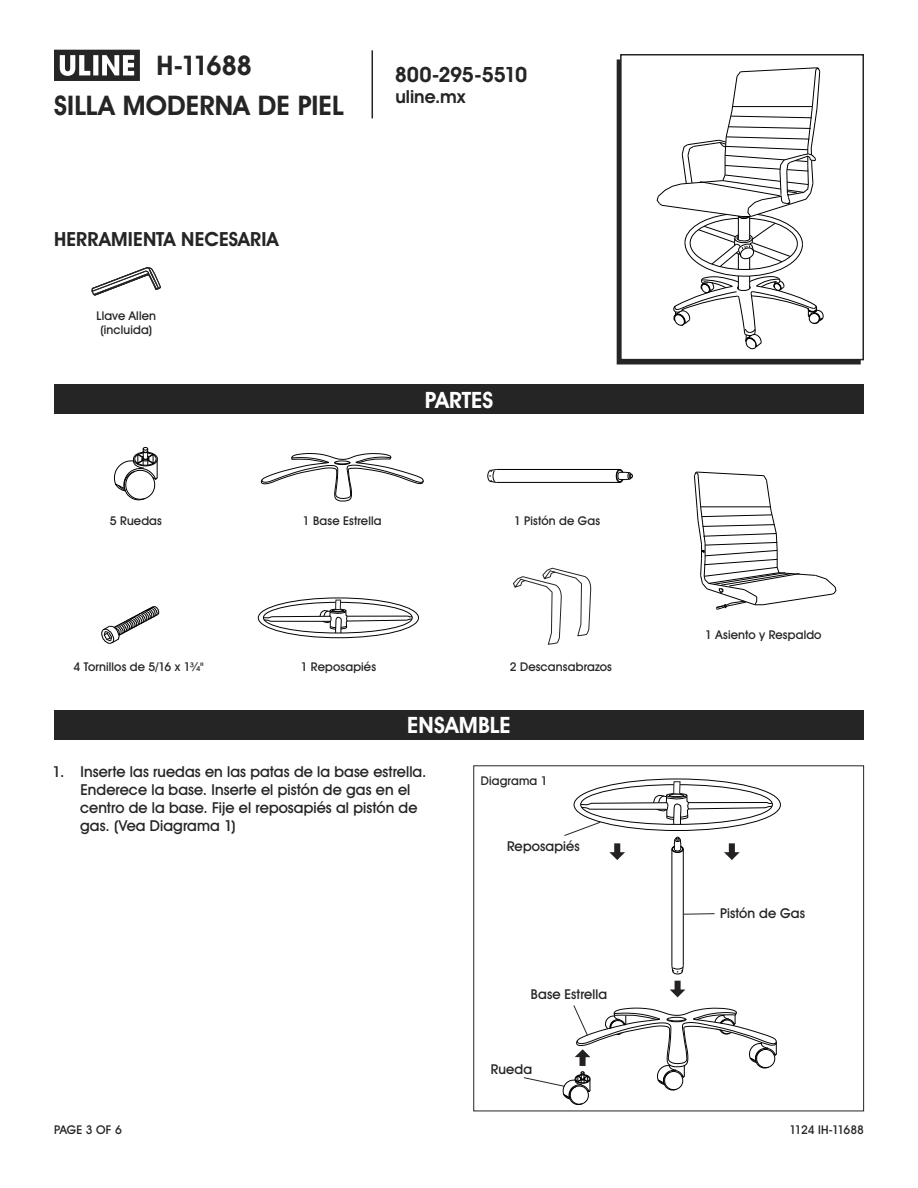
<style>
.page{position:relative;width:918px;height:1188px;background:#fff}
.page>*{position:absolute;margin:0;border:0;box-sizing:border-box;transform-origin:0 0}
.t1{font:700 27px/39.9px "Uline Two Knine";letter-spacing:.005em;color:#252525;text-align:center}
.t2{font:700 22.5px "Uline Two Knine";letter-spacing:.005em;color:#fff}
.t3{font:700 21px "Uline Two Knine";letter-spacing:-.02em;color:#252525}
.t4{font:700 19.5px "Uline Two Knine";letter-spacing:.005em;color:#252525}
.t5{font:700 18px "Uline Two Knine";color:#252525}
.t6{font:15px/18px "Uline Two Knine";letter-spacing:.005em;color:#252525}
.t7{font:13.5px "Uline Two Knine";letter-spacing:.01em;color:#252525}
.t8{font:12px/14.4px "Uline Two Knine";letter-spacing:.015em;color:#252525;text-align:center}
.t9{font:12px "Uline Two Knine";letter-spacing:-.04em;color:#252525}
</style>
<div class="page">
<hr style="left:372px;top:50px;width:1px;height:68px;background:#252525">
<svg style="left:54px;top:50px;width:86px;height:31px"></svg>
<svg style="left:670px;top:981px;width:15px;height:16px"></svg>
<hr style="left:672px;top:849px;width:1px;height:117px;background:#010102">
<hr style="left:683px;top:849px;width:1px;height:117px;background:#010102">
<svg style="left:671px;top:965px;width:13px;height:10px"></svg>
<div style="left:473px;top:765px;width:391px;height:346px;border:1px solid #252525"></div>
<div style="left:617px;top:59px;width:244px;height:305px;border:2px solid #252525"></div>
<div style="left:621px;top:55px;width:242px;height:305px;background:#fff"></div>
<svg style="left:656px;top:67px;width:168px;height:283px"></svg>
<div style="left:620px;top:54px;width:244px;height:306px;border:2px solid #252525"></div>
<div style="left:54px;top:384px;width:810px;height:30px;background:#252525"></div>
<div style="left:54px;top:710px;width:810px;height:30px;background:#252525"></div>
<svg style="left:260px;top:453px;width:164px;height:49px"></svg>
<hr style="left:497px;top:469px;width:123px;height:1px;background:#010102">
<hr style="left:497px;top:482px;width:123px;height:1px;background:#010102">
<svg style="left:487px;top:469px;width:10px;height:14px"></svg>
<svg style="left:616px;top:468px;width:17px;height:15px"></svg>
<svg style="left:512px;top:567px;width:79px;height:77px"></svg>
<svg style="left:262px;top:597px;width:151px;height:37px"></svg>
<svg style="left:694px;top:471px;width:143px;height:139px"></svg>
<svg style="left:92px;top:267px;width:69px;height:29px"></svg>
<svg style="left:113px;top:447px;width:45px;height:54px"></svg>
<svg style="left:682px;top:913px;width:33px;height:2px"></svg>
<svg style="left:564px;top:781px;width:209px;height:79px"></svg>
<svg style="left:101px;top:606px;width:58px;height:38px"></svg>
<svg style="left:523px;top:1005px;width:254px;height:100px"></svg>
<h1 class="t1" style="left:54px;top:45px;width:292px">H-11688<br>SILLA MODERNA DE PIEL</h1>
<h3 class="t3" style="left:395px;top:62px;width:134px">800-295-5510</h3>
<p class="t5" style="left:395px;top:86px;width:71px">uline.mx</p>
<h3 class="t4" style="left:54px;top:227px;width:226px">HERRAMIENTA NECESARIA</h3>
<p class="t8" style="left:97px;top:308px;width:61px">Llave Allen (incluida)</p>
<p class="t8" style="left:110px;top:514px;width:54px">5 Ruedas</p>
<p class="t8" style="left:303px;top:514px;width:80px">1 Base Estrella</p>
<h2 class="t2" style="left:425px;top:386px;width:70px">PARTES</h2>
<p class="t8" style="left:514px;top:514px;width:88px">1 Pistón de Gas</p>
<p class="t8" style="left:73px;top:659px;width:132px">4 Tornillos de 5/16 x 1¾"</p>
<p class="t8" style="left:301px;top:659px;width:77px">1 Reposapiés</p>
<p class="t8" style="left:510px;top:659px;width:104px">2 Descansabrazos</p>
<h2 class="t2" style="left:407px;top:712px;width:105px">ENSAMBLE</h2>
<p class="t6" style="left:80px;top:763px;width:348px;text-indent:-27px">1. Inserte las ruedas en las patas de la base estrella.<br>Enderece la base. Inserte el pistón de gas en el centro de la base. Fije el reposapiés al pistón de gas. (Vea Diagrama 1)</p>
<p class="t8" style="left:481px;top:774px;width:68px">Diagrama 1</p>
<p class="t7" style="left:507px;top:838px;width:74px">Reposapiés</p>
<p class="t7" style="left:531px;top:986px;width:78px">Base Estrella</p>
<p class="t7" style="left:491px;top:1060px;width:43px">Rueda</p>
<p class="t8" style="left:705px;top:627px;width:118px">1 Asiento y Respaldo</p>
<p class="t7" style="left:720px;top:905px;width:86px">Pistón de Gas</p>
<p class="t8" style="left:54px;top:1122px;width:69px">PAGE 3 OF 6</p>
<p class="t9" style="left:790px;top:1122px;width:76px">1124 IH-11688</p>
</div>
